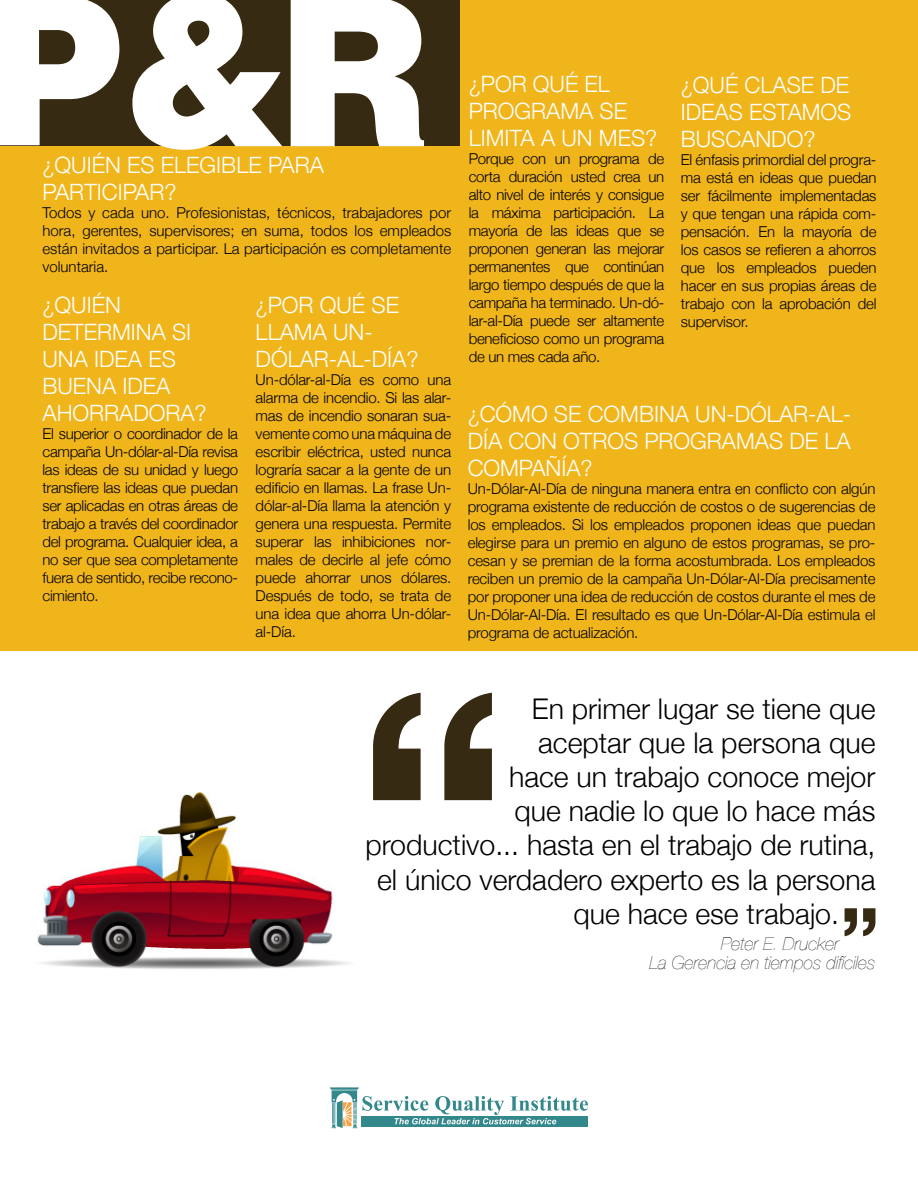
<style>
.page{position:relative;width:918px;height:1188px;background:#fff}
.page>*{position:absolute;margin:0;border:0;box-sizing:border-box;transform-origin:0 0}
.t1{font:300 28.5px "Helvetica Neue";color:#000}
.t2{font:300 22.5px/27px "Helvetica Neue";color:#fff}
.t3{font:italic 200 18px/19.5px "Helvetica Neue";color:#000}
.t4{font:300 15px/18px "Helvetica Neue";letter-spacing:-.01em;color:#000;text-align:justify}
</style>
<div class="page">
<div style="left:0;top:0;width:918px;height:651px;background:#f1b51c"></div>
<div style="left:0;top:0;width:459px;height:145px;background:#362b12"></div>
<svg style="left:373px;top:693px;width:119px;height:107px"></svg>
<svg style="left:845px;top:908px;width:31px;height:28px"></svg>
<svg style="left:0;top:0;width:424px;height:150px;fill:#fff"></svg>
<svg style="left:330px;top:1087px;width:258px;height:41px"></svg>
<img style="left:37px;top:793px;width:313px;height:176px">
<h2 class="t2" style="left:43px;top:151px;width:283px">¿QUIÉN ES ELEGIBLE PARA<br>PARTICIPAR?</h2>
<p class="t4" style="left:43px;top:203px;width:410px">Todos y cada uno. Profesionistas, técnicos, trabajadores por hora, gerentes, supervisores; en suma, todos los empleados están invitados a participar. La participación es completamente voluntaria.</p>
<h2 class="t2" style="left:43px;top:291px;width:166px">¿QUIÉN<br>DETERMINA SI<br>UNA IDEA ES<br>BUENA IDEA<br>AHORRADORA?</h2>
<p class="t4" style="left:43px;top:424px;width:197px">El superior o coordinador de la campaña Un-dólar-al-Día revisa las ideas de su unidad y luego transfiere las ideas que puedan ser aplicadas en otras áreas de trabajo a través del coordinador del programa. Cualquier idea, a no ser que sea completamente fuera de sentido, recibe recono&shy;cimiento.</p>
<h2 class="t2" style="left:256px;top:291px;width:164px">¿POR QUÉ SE<br>LLAMA UN-<br>DÓLAR-AL-DÍA?</h2>
<p class="t4" style="left:256px;top:371px;width:197px">Un-dólar-al-Día es como una alarma de incendio. Si las alar&shy;mas de incendio sonaran sua&shy;vemente como una máquina de escribir eléctrica, usted nunca lograría sacar a la gente de un edificio en llamas. La frase Un&shy;dólar-al-Día llama la atención y genera una respuesta. Permite superar las inhibiciones nor&shy;males de decirle al jefe cómo puede ahorrar unos dólares.<br>Después de todo, se trata de una idea que ahorra Un-dólar&shy;al-Día.</p>
<h2 class="t2" style="left:469px;top:70px;width:190px">¿POR QUÉ EL<br>PROGRAMA SE<br>LIMITA A UN MES?</h2>
<p class="t4" style="left:469px;top:149px;width:197px">Porque con un programa de corta duración usted crea un alto nivel de interés y consigue la máxima participación. La mayoría de las ideas que se proponen generan las mejorar permanentes que continúan largo tiempo después de que la campaña ha terminado. Un-dó&shy;lar-al-Día puede ser altamente beneficioso como un programa de un mes cada año.</p>
<h2 class="t2" style="left:681px;top:71px;width:172px;text-align:justify">¿QUÉ CLASE DE IDEAS ESTAMOS BUSCANDO?</h2>
<p class="t4" style="left:681px;top:151px;width:197px">El énfasis primordial del progra&shy;ma está en ideas que puedan ser fácilmente implementadas y que tengan una rápida com&shy;pensación. En la mayoría de los casos se refieren a ahorros que los empleados pueden hacer en sus propias áreas de trabajo con la aprobación del supervisor.</p>
<h2 class="t2" style="left:468px;top:400px;width:385px;text-align:justify">¿CÓMO SE COMBINA UN-DÓLAR-AL-DÍA CON OTROS PROGRAMAS DE LA COMPAÑÍA?</h2>
<p class="t4" style="left:468px;top:479px;width:409px">Un-Dólar-Al-Día de ninguna manera entra en conflicto con algún programa existente de reducción de costos o de sugerencias de los empleados. Si los empleados proponen ideas que puedan elegirse para un premio en alguno de estos programas, se pro&shy;cesan y se premian de la forma acostumbrada. Los empleados reciben un premio de la campaña Un-Dólar-Al-Día precisamente por proponer una idea de reducción de costos durante el mes de Un-Dólar-Al-Día. El resultado es que Un-Dólar-Al-Día estimula el programa de actualización.</p>
<h1 class="t1" style="left:532px;top:691px;width:345px">En primer lugar se tiene que</h1>
<h1 class="t1" style="left:538px;top:725px;width:339px">aceptar que la persona que</h1>
<h1 class="t1" style="left:509px;top:759px;width:368px">hace un trabajo conoce mejor</h1>
<h1 class="t1" style="left:514px;top:794px;width:363px">que nadie lo que lo hace más</h1>
<h1 class="t1" style="left:365px;top:828px;width:512px">productivo... hasta en el trabajo de rutina,</h1>
<h1 class="t1" style="left:377px;top:862px;width:500px">el único verdadero experto es la persona</h1>
<h1 class="t1" style="left:573px;top:896px;width:267px">que hace ese trabajo.</h1>
<p class="t3" style="left:649px;top:934px;width:228px;text-indent:72px">Peter E. Drucker<br>La Gerencia en tiempos difíciles</p>
</div>
